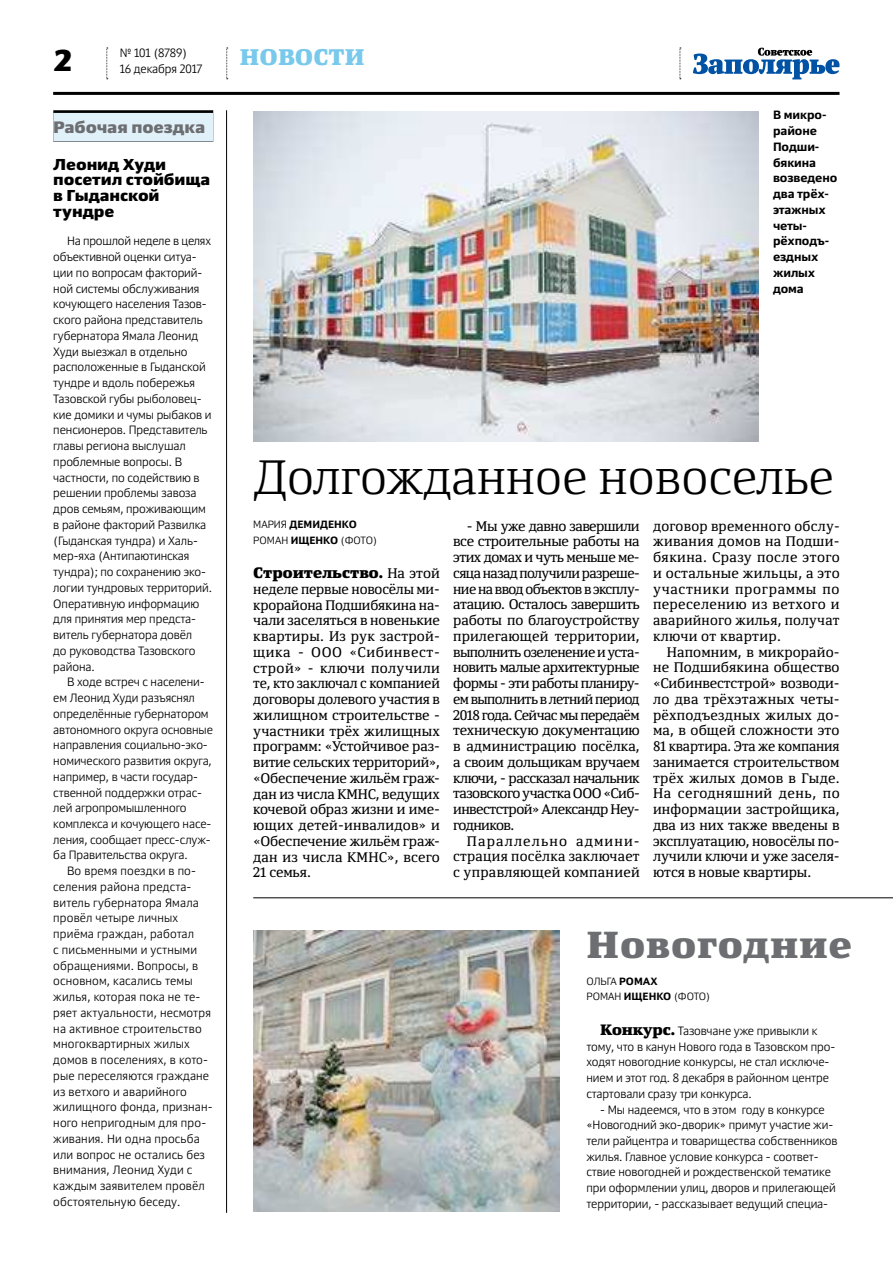
<style>
.page{position:relative;width:893px;height:1263px;background:#fff}
.page>*{position:absolute;margin:0;border:0;box-sizing:border-box;transform-origin:0 0}
.t1{font:300 48px "Yefimov Serif";letter-spacing:-.005em;color:#000}
.t2{font:900 37.5px "Yefimov Serif";letter-spacing:.035em;color:#6d6e71}
.t3{font:900 30px "Yefimov Sans";color:#000}
.t4{font:900 22.5px "Yefimov Serif";letter-spacing:.005em;color:#78c9eb}
.t5{font:900 16.5px "Yefimov Sans";letter-spacing:-.005em;color:#6d6e71}
.t6{font:900 15.75px/15.8px "Yefimov Sans";letter-spacing:-.005em;color:#000}
.t7{font:900 15px "Yefimov Serif";letter-spacing:.005em;color:#000}
.t8{font:13.8px/15.8px "Yefimov Serif";letter-spacing:-.005em;color:#000;text-align:justify}
.t9{font:300 12px/15.8px "Yefimov Sans";letter-spacing:-.005em;color:#000}
.t10{font:300 12px/15.8px "Yefimov Sans";letter-spacing:.015em;color:#000}
.t11{font:700 12px/15.8px "Yefimov Sans";letter-spacing:-.005em;color:#000}
.t12{font:300 10.5px/15.8px "Yefimov Sans";color:#000}
.s1{font-weight:700}
.s2{font-weight:400;font-size:13.8px}
.s3{font-family:"Yefimov Serif";font-weight:900;font-size:15px}
</style>
<div class="page">
<svg style="left:106px;top:48px;width:2px;height:31px"></svg>
<svg style="left:679px;top:48px;width:2px;height:31px"></svg>
<svg style="left:226px;top:48px;width:2px;height:31px"></svg>
<hr style="left:53px;top:92px;width:786px;height:3px;background:#000">
<svg style="left:693px;top:48px;width:146px;height:31px"></svg>
<div style="left:53px;top:110px;width:160px;height:32px;background:#080909"></div>
<div style="left:53px;top:113px;width:160px;height:28px;background:#e1f1fa"></div>
<img style="left:253px;top:111px;width:505px;height:330px">
<img style="left:253px;top:930px;width:307px;height:282px">
<hr style="left:253px;top:897px;width:640px;height:1px;background:#000">
<hr style="left:226px;top:110px;width:1px;height:1103px;background:#000">
<h3 class="t3" style="left:53px;top:47px;width:21px">2</h3>
<p class="t9" style="left:120px;top:45px;width:84px">№ 101 (8789)<br>16 декабря 2017</p>
<h3 class="t4" style="left:240px;top:45px;width:126px">НОВОСТИ</h3>
<p class="t5" style="left:53px;top:121px;width:154px">Рабочая поездка</p>
<p class="t6" style="left:53px;top:157px;width:158px">Леонид Худи посетил стойбища в Гыданской тундре</p>
<p class="t9" style="left:53px;top:234px;width:160px;text-indent:14px">На прошлой неделе в целях объективной оценки ситуа&shy;ции по вопросам факторий&shy;ной системы обслуживания кочующего населения Тазов&shy;ского района представитель губернатора Ямала Леонид<br>Худи выезжал в отдельно расположенные в Гыданской тундре и вдоль побережья<br>Тазовской губы рыболовец&shy;кие домики и чумы рыбаков и пенсионеров. Представитель главы региона выслушал проблемные вопросы. В частности, по содействию в решении проблемы завоза дров семьям, проживающим в районе факторий Развилка (Гыданская тундра) и Халь&shy;мер-яха (Антипаютинская тундра); по сохранению эко&shy;логии тундровых территорий.<br>Оперативную информацию для принятия мер предста&shy;витель губернатора довёл<br>до руководства Тазовского района.</p>
<p class="t9" style="left:53px;top:674px;width:161px;text-indent:14px">В ходе встреч с населени&shy;ем Леонид Худи разъяснял определённые губернатором автономного округа основные направления социально-эко&shy;номического развития округа, например, в части государ&shy;ственной поддержки отрас&shy;лей агропромышленного комплекса и кочующего насе&shy;ления, сообщает пресс-служ&shy;ба Правительства округа.</p>
<p class="t10" style="left:53px;top:863px;width:161px;text-indent:14px">Во время поездки в по&shy;селения района предста&shy;витель губернатора Ямала провёл четыре личных приёма граждан, работал<br>с письменными и устными обращениями. Вопросы, в основном, касались темы жилья, которая пока не те&shy;ряет актуальности, несмотря на активное строительство многоквартирных жилых домов в поселениях, в кото&shy;рые переселяются граждане из ветхого и аварийного жилищного фонда, признан&shy;ного непригодным для про&shy;живания. Ни одна просьба или вопрос не остались без внимания, Леонид Худи с каждым заявителем провёл обстоятельную беседу.</p>
<p class="t11" style="left:773px;top:107px;width:66px">В микро&shy;районе<br>Подши&shy;бякина возведено два трёх&shy;этажных четы&shy;рёхподъ&shy;ездных жилых дома</p>
<h1 class="t1" style="left:253px;top:457px;width:582px">Долгожданное новоселье</h1>
<p class="t8" style="left:453px;top:519px;width:188px;text-indent:14px">- Мы уже давно завершили все строительные работы на этих домах и чуть меньше ме&shy;сяца назад получили разреше&shy;ние на ввод объектов в эксплу&shy;атацию. Осталось завершить работы по благоустройству прилегающей территории, выполнить озеленение и уста&shy;новить малые архитектурные формы - эти работы планиру&shy;ем выполнить в летний период 2018 года. Сейчас мы передаём техническую документацию в администрацию посёлка, а своим дольщикам вручаем ключи, - рассказал начальник тазовского участка ООО «Сиб&shy;инвестстрой» Александр Неу&shy;годников.</p>
<p class="t8" style="left:453px;top:834px;width:188px;text-indent:14px">Параллельно админи&shy;страция посёлка заключает с управляющей компанией</p>
<p class="t8" style="left:653px;top:519px;width:188px">договор временного обслу&shy;живания домов на Подши&shy;бякина. Сразу после этого и остальные жильцы, а это участники программы по переселению из ветхого и аварийного жилья, получат ключи от квартир.</p>
<p class="t8" style="left:653px;top:645px;width:188px;text-indent:14px">Напомним, в микрорайо&shy;не Подшибякина общество «Сибинвестстрой» возводи&shy;ло два трёхэтажных четы&shy;рёхподъездных жилых до&shy;ма, в общей сложности это 81 квартира. Эта же компания занимается строительством трёх жилых домов в Гыде.<br>На сегодняшний день, по информации застройщика, два из них также введены в эксплуатацию, новосёлы по&shy;лучили ключи и уже заселя&shy;ются в новые квартиры.</p>
<p class="t12" style="left:253px;top:517px;width:125px">МАРИЯ <span class="s1">ДЕМИДЕНКО<br></span>РОМАН <span class="s1">ИЩЕНКО</span> (ФОТО)</p>
<p class="t7" style="left:253px;top:565px;width:188px">Строительство. <span class="s2">На этой</span></p>
<p class="t8" style="left:253px;top:582px;width:188px">неделе первые новосёлы ми&shy;крорайона Подшибякина на&shy;чали заселяться в новенькие квартиры. Из рук застрой&shy;щика - ООО «Сибинвест&shy;строй» - ключи получили те, кто заключал с компанией договоры долевого участия в жилищном строительстве - участники трёх жилищных программ: «Устойчивое раз&shy;витие сельских территорий», «Обеспечение жильём граж&shy;дан из числа КМНС, ведущих кочевой образ жизни и име&shy;ющих детей-инвалидов» и «Обеспечение жильём граж&shy;дан из числа КМНС», всего 21 семья.</p>
<h2 class="t2" style="left:586px;top:925px;width:267px">Новогодние</h2>
<p class="t12" style="left:586px;top:973px;width:125px">ОЛЬГА <span class="s1">РОМАХ<br></span>РОМАН <span class="s1">ИЩЕНКО</span> (ФОТО)</p>
<p class="t9" style="left:586px;top:1023px;width:250px;text-indent:14px"><span class="s3">Конкурс.</span> Тазовчане уже привыкли к тому, что в канун Нового года в Тазовском про&shy;ходят новогодние конкурсы, не стал исключе&shy;нием и этот год. 8 декабря в районном центре стартовали сразу три конкурса.</p>
<p class="t9" style="left:586px;top:1102px;width:253px;text-indent:14px">- Мы надеемся, что в этом году в конкурсе «Новогодний эко-дворик» примут участие жи&shy;тели райцентра и товарищества собственников жилья. Главное условие конкурса - соответ&shy;ствие новогодней и рождественской тематике при оформлении улиц, дворов и прилегающей территории, - рассказывает ведущий специа-</p>
</div>
